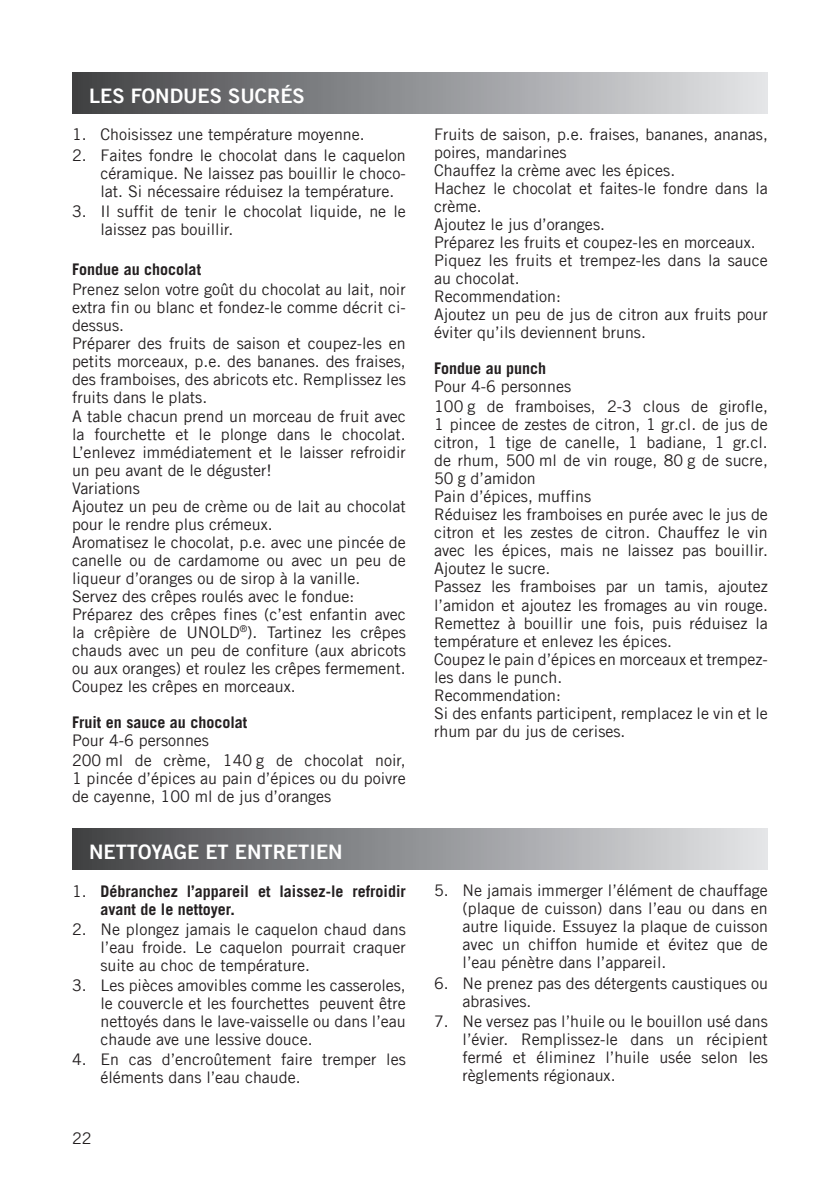
<style>
.page{position:relative;width:840px;height:1191px;background:#fff}
.page>*{position:absolute;margin:0;border:0;box-sizing:border-box;transform-origin:0 0}
.t1{font:20px "Trade Gothic LT Com Bd 2";color:#fff}
.t2{font:16px/18px "Trade Gothic LT Com";color:#231f20}
.t3{font:700 16px/18px "Trade Gothic LT Com";color:#231f20}
.s1{font-weight:400}
</style>
<div class="page">
<div style="left:72px;top:72px;width:695px;height:42px;background:linear-gradient(to right,#424346,#e4e5e8)"></div>
<div style="left:72px;top:828px;width:695px;height:41px;background:linear-gradient(to right,#424346,#e4e5e8)"></div>
<p class="t1" style="left:89px;top:83px;width:56px">LES FONDUES</p>
<p class="t1" style="left:228px;top:83px;width:76px">SUCRÉS</p>
<p class="t2" style="left:72px;top:125px;width:294px">1. Choisissez une température moyenne.</p>
<p class="t2" style="left:100px;top:146px;width:306px;text-align:justify;text-indent:-28px">2. Faites fondre le chocolat dans le caquelon céramique. Ne laissez pas bouillir le choco&shy;lat. Si nécessaire réduisez la température.</p>
<p class="t2" style="left:100px;top:202px;width:307px;text-indent:-28px">3. Il suffit de tenir le chocolat liquide, ne le laissez pas bouillir.</p>
<p class="t3" style="left:72px;top:260px;width:130px">Fondue au chocolat</p>
<p class="t2" style="left:72px;top:280px;width:335px">Prenez selon votre goût du chocolat au lait, noir extra fin ou blanc et fondez-le comme décrit ci&shy;dessus.<br>Préparer des fruits de saison et coupez-les en petits morceaux, p.e. des bananes. des fraises, des framboises, des abricots etc. Remplissez les fruits dans le plats.<br>A table chacun prend un morceau de fruit avec la fourchette et le plonge dans le chocolat.<br>L’enlevez immédiatement et le laisser refroidir un peu avant de le déguster!<br>Variations<br>Ajoutez un peu de crème ou de lait au chocolat pour le rendre plus crémeux.<br>Aromatisez le chocolat, p.e. avec une pincée de canelle ou de cardamome ou avec un peu de liqueur d’oranges ou de sirop à la vanille.<br>Servez des crêpes roulés avec le fondue:<br>Préparez des crêpes fines (c’est enfantin avec la crêpière de UNOLD<sup>®</sup>). Tartinez les crêpes chauds avec un peu de confiture (aux abricots ou aux oranges) et roulez les crêpes fermement.<br>Coupez les crêpes en morceaux.</p>
<p class="t3" style="left:72px;top:712px;width:177px">Fruit en sauce au chocolat</p>
<p class="t2" style="left:72px;top:729px;width:335px;line-height:20px">Pour 4-6 personnes<br>200 ml de crème, 140 g de chocolat noir,</p>
<p class="t2" style="left:72px;top:768px;width:335px">1 pincée d’épices au pain d’épices ou du poivre de cayenne, 100 ml de jus d’oranges</p>
<p class="t1" style="left:89px;top:839px;width:14px">NETTO</p>
<p class="t1" style="left:151px;top:839px;width:97px">YAGE ET ENT</p>
<p class="t1" style="left:272px;top:839px;width:57px">RETIEN</p>
<p class="t3" style="left:100px;top:881px;width:307px;text-indent:-28px"><span class="s1">1.</span> Débranchez l’appareil et laissez-le refroidir avant de le nettoyer.</p>
<p class="t2" style="left:100px;top:920px;width:307px;text-align:justify;text-indent:-28px">2. Ne plongez jamais le caquelon chaud dans l’eau froide. Le caquelon pourrait craquer suite au choc de température.</p>
<p class="t2" style="left:100px;top:976px;width:307px;text-align:justify;text-indent:-28px">3. Les pièces amovibles comme les casseroles, le couvercle et les fourchettes peuvent être nettoyés dans le lave-vaisselle ou dans l’eau chaude ave une lessive douce.</p>
<p class="t2" style="left:100px;top:1050px;width:307px;text-indent:-28px">4. En cas d’encroûtement faire tremper les éléments dans l’eau chaude.</p>
<p class="t2" style="left:72px;top:1129px;width:21px">22</p>
<p class="t2" style="left:434px;top:125px;width:335px">Fruits de saison, p.e. fraises, bananes, ananas, poires, mandarines<br>Chauffez la crème avec les épices.<br>Hachez le chocolat et faites-le fondre dans la crème.<br>Ajoutez le jus d’oranges.<br>Préparez les fruits et coupez-les en morceaux.<br>Piquez les fruits et trempez-les dans la sauce au chocolat.<br>Recommendation:<br>Ajoutez un peu de jus de citron aux fruits pour éviter qu’ils deviennent bruns.</p>
<p class="t3" style="left:434px;top:359px;width:113px">Fondue au punch</p>
<p class="t2" style="left:434px;top:376px;width:335px;line-height:20px">Pour 4-6 personnes<br>100 g de framboises, 2-3 clous de girofle,</p>
<p class="t2" style="left:434px;top:415px;width:335px">1 pincee de zestes de citron, 1 gr.cl. de jus de citron, 1 tige de canelle, 1 badiane, 1 gr.cl. de rhum, 500 ml de vin rouge, 80 g de sucre, 50 g d’amidon<br>Pain d’épices, muffins<br>Réduisez les framboises en purée avec le jus de citron et les zestes de citron. Chauffez le vin avec les épices, mais ne laissez pas bouillir.<br>Ajoutez le sucre.<br>Passez les framboises par un tamis, ajoutez l’amidon et ajoutez les fromages au vin rouge.<br>Remettez à bouillir une fois, puis réduisez la température et enlevez les épices.<br>Coupez le pain d’épices en morceaux et trempez&shy;les dans le punch.<br>Recommendation:<br>Si des enfants participent, remplacez le vin et le rhum par du jus de cerises.</p>
<p class="t2" style="left:462px;top:881px;width:307px;text-align:justify;text-indent:-28px">5. Ne jamais immerger l’élément de chauffage (plaque de cuisson) dans l’eau ou dans en autre liquide. Essuyez la plaque de cuisson avec un chiffon humide et évitez que de l’eau pénètre dans l’appareil.</p>
<p class="t2" style="left:462px;top:973px;width:307px;text-indent:-28px">6. Ne prenez pas des détergents caustiques ou abrasives.</p>
<p class="t2" style="left:462px;top:1012px;width:307px;text-align:justify;text-indent:-28px">7. Ne versez pas l’huile ou le bouillon usé dans l’évier. Remplissez-le dans un récipient fermé et éliminez l’huile usée selon les règlements régionaux.</p>
</div>
